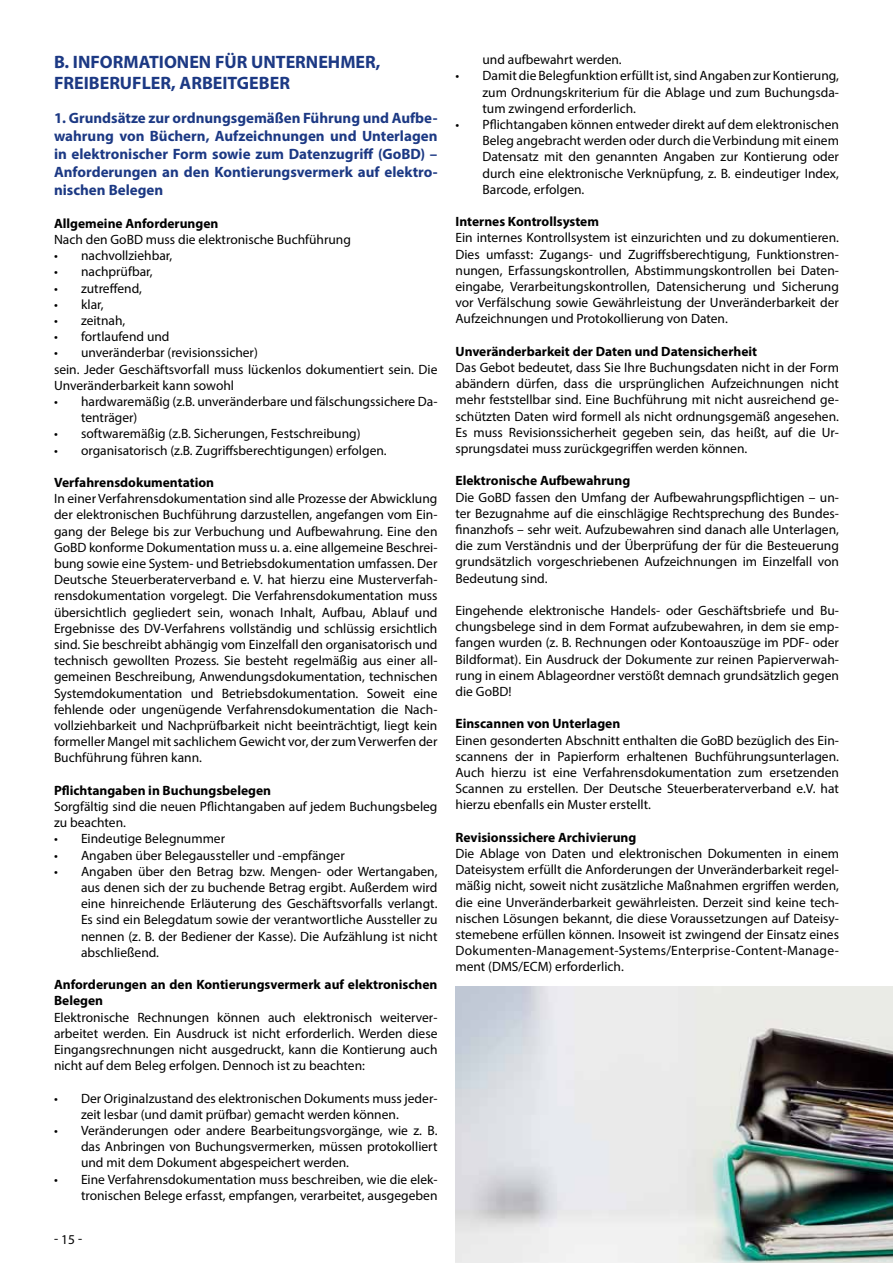
<style>
.page{position:relative;width:893px;height:1263px;background:#fff}
.page>*{position:absolute;margin:0;border:0;box-sizing:border-box;transform-origin:0 0}
.t1{font:700 18px/21.6px "Myriad Pro";color:#1c3984}
.t2{font:700 15px/18px "Myriad Pro";color:#1c3984;text-align:justify}
.t3{font:13.5px/16.2px "Myriad Pro";color:#000;text-align:justify}
.t4{font:700 13.5px/16.2px "Myriad Pro";color:#000}
</style>
<div class="page">
<img style="left:455px;top:986px;width:438px;height:277px">
<h1 class="t1" style="left:54px;top:50px;width:328px">B. INFORMATIONEN FÜR UNTERNEHMER,<br>FREIBERUFLER, ARBEITGEBER</h1>
<p class="t2" style="left:54px;top:109px;width:385px">1. Grundsätze zur ordnungsgemäßen Führung und Aufbe&shy;wahrung von Büchern, Aufzeichnungen und Unterlagen in elektronischer Form sowie zum Datenzugriff (GoBD) – Anforderungen an den Kontierungsvermerk auf elektro&shy;nischen Belegen</p>
<p class="t4" style="left:54px;top:215px;width:166px">Allgemeine Anforderungen</p>
<p class="t3" style="left:54px;top:231px;width:298px">Nach den GoBD muss die elektronische Buchführung</p>
<p class="t3" style="left:54px;top:247px;width:120px">• nachvollziehbar,</p>
<p class="t3" style="left:54px;top:263px;width:100px">• nachprüfbar,</p>
<p class="t3" style="left:54px;top:280px;width:89px">• zutreffend,</p>
<p class="t3" style="left:54px;top:296px;width:51px">• klar,</p>
<p class="t3" style="left:54px;top:312px;width:73px">• zeitnah,</p>
<p class="t3" style="left:54px;top:328px;width:117px">• fortlaufend und</p>
<p class="t3" style="left:54px;top:344px;width:385px;text-align:left">• unveränderbar (revisionssicher)<br>sein. Jeder Geschäftsvorfall muss lückenlos dokumentiert sein. Die<br>Unveränderbarkeit kann sowohl</p>
<p class="t3" style="left:81px;top:393px;width:358px;text-indent:-27px">• hardwaremäßig (z.B. unveränderbare und fälschungssichere Da&shy;tenträger)</p>
<p class="t3" style="left:54px;top:425px;width:308px">• softwaremäßig (z.B. Sicherungen, Festschreibung)</p>
<p class="t3" style="left:54px;top:442px;width:334px">• organisatorisch (z.B. Zugriffsberechtigungen) erfolgen.</p>
<p class="t4" style="left:54px;top:474px;width:162px">Verfahrensdokumentation</p>
<p class="t3" style="left:54px;top:490px;width:385px">In einer Verfahrensdokumentation sind alle Prozesse der Abwicklung der elektronischen Buchführung darzustellen, angefangen vom Ein&shy;gang der Belege bis zur Verbuchung und Aufbewahrung. Eine den GoBD konforme Dokumentation muss u. a. eine allgemeine Beschrei&shy;bung sowie eine System- und Betriebsdokumentation umfassen. Der Deutsche Steuerberaterverband e. V. hat hierzu eine Musterverfah&shy;rensdokumentation vorgelegt. Die Verfahrensdokumentation muss übersichtlich gegliedert sein, wonach Inhalt, Aufbau, Ablauf und Ergebnisse des DV-Verfahrens vollständig und schlüssig ersichtlich sind. Sie beschreibt abhängig vom Einzelfall den organisatorisch und technisch gewollten Prozess. Sie besteht regelmäßig aus einer all&shy;gemeinen Beschreibung, Anwendungsdokumentation, technischen Systemdokumentation und Betriebsdokumentation. Soweit eine fehlende oder ungenügende Verfahrensdokumentation die Nach&shy;vollziehbarkeit und Nachprüfbarkeit nicht beeinträchtigt, liegt kein formeller Mangel mit sachlichem Gewicht vor, der zum Verwerfen der Buchführung führen kann.</p>
<p class="t4" style="left:54px;top:782px;width:219px">Pflichtangaben in Buchungsbelegen</p>
<p class="t3" style="left:54px;top:798px;width:385px">Sorgfältig sind die neuen Pflichtangaben auf jedem Buchungsbeleg zu beachten.</p>
<p class="t3" style="left:54px;top:830px;width:173px">• Eindeutige Belegnummer</p>
<p class="t3" style="left:54px;top:847px;width:292px">• Angaben über Belegaussteller und -empfänger</p>
<p class="t3" style="left:81px;top:863px;width:358px;text-indent:-27px">• Angaben über den Betrag bzw. Mengen- oder Wertangaben, aus denen sich der zu buchende Betrag ergibt. Außerdem wird eine hinreichende Erläuterung des Geschäftsvorfalls verlangt.<br>Es sind ein Belegdatum sowie der verantwortliche Aussteller zu nennen (z. B. der Bediener der Kasse). Die Aufzählung ist nicht abschließend.</p>
<p class="t4" style="left:54px;top:976px;width:385px">Anforderungen an den Kontierungsvermerk auf elektronischen<br>Belegen</p>
<p class="t3" style="left:54px;top:1009px;width:385px">Elektronische Rechnungen können auch elektronisch weiterver&shy;arbeitet werden. Ein Ausdruck ist nicht erforderlich. Werden diese Eingangsrechnungen nicht ausgedruckt, kann die Kontierung auch nicht auf dem Beleg erfolgen. Dennoch ist zu beachten:</p>
<p class="t3" style="left:81px;top:1090px;width:358px;text-indent:-27px">• Der Originalzustand des elektronischen Dokuments muss jeder&shy;zeit lesbar (und damit prüfbar) gemacht werden können.</p>
<p class="t3" style="left:81px;top:1122px;width:358px;text-indent:-27px">• Veränderungen oder andere Bearbeitungsvorgänge, wie z. B. das Anbringen von Buchungsvermerken, müssen protokolliert und mit dem Dokument abgespeichert werden.</p>
<p class="t3" style="left:54px;top:1171px;width:385px;text-align:right">• Eine Verfahrensdokumentation muss beschreiben, wie die elek&shy;tronischen Belege erfasst, empfangen, verarbeitet, ausgegeben</p>
<p class="t3" style="left:54px;top:1231px;width:30px">- 15 -</p>
<p class="t3" style="left:482px;top:51px;width:141px">und aufbewahrt werden.</p>
<p class="t3" style="left:482px;top:67px;width:358px;text-indent:-27px">• Damit die Belegfunktion erfüllt ist, sind Angaben zur Kontierung, zum Ordnungskriterium für die Ablage und zum Buchungsda&shy;tum zwingend erforderlich.</p>
<p class="t3" style="left:482px;top:116px;width:358px;text-indent:-27px">• Pflichtangaben können entweder direkt auf dem elektronischen Beleg angebracht werden oder durch die Verbindung mit einem Datensatz mit den genannten Angaben zur Kontierung oder durch eine elektronische Verknüpfung, z. B. eindeutiger Index, Barcode, erfolgen.</p>
<p class="t4" style="left:455px;top:213px;width:145px">Internes Kontrollsystem</p>
<p class="t3" style="left:455px;top:229px;width:385px">Ein internes Kontrollsystem ist einzurichten und zu dokumentieren.<br>Dies umfasst: Zugangs- und Zugriffsberechtigung, Funktionstren&shy;nungen, Erfassungskontrollen, Abstimmungskontrollen bei Daten&shy;eingabe, Verarbeitungskontrollen, Datensicherung und Sicherung vor Verfälschung sowie Gewährleistung der Unveränderbarkeit der Aufzeichnungen und Protokollierung von Daten.</p>
<p class="t4" style="left:455px;top:343px;width:303px">Unveränderbarkeit der Daten und Datensicherheit</p>
<p class="t3" style="left:455px;top:359px;width:385px">Das Gebot bedeutet, dass Sie Ihre Buchungsdaten nicht in der Form abändern dürfen, dass die ursprünglichen Aufzeichnungen nicht mehr feststellbar sind. Eine Buchführung mit nicht ausreichend ge&shy;schützten Daten wird formell als nicht ordnungsgemäß angesehen.<br>Es muss Revisionssicherheit gegeben sein, das heißt, auf die Ur&shy;sprungsdatei muss zurückgegriffen werden können.</p>
<p class="t4" style="left:455px;top:472px;width:176px">Elektronische Aufbewahrung</p>
<p class="t3" style="left:455px;top:489px;width:385px">Die GoBD fassen den Umfang der Aufbewahrungspflichtigen – un&shy;ter Bezugnahme auf die einschlägige Rechtsprechung des Bundes&shy;finanzhofs – sehr weit. Aufzubewahren sind danach alle Unterlagen, die zum Verständnis und der Überprüfung der für die Besteuerung grundsätzlich vorgeschriebenen Aufzeichnungen im Einzelfall von Bedeutung sind.</p>
<p class="t3" style="left:455px;top:602px;width:385px">Eingehende elektronische Handels- oder Geschäftsbriefe und Bu&shy;chungsbelege sind in dem Format aufzubewahren, in dem sie emp&shy;fangen wurden (z. B. Rechnungen oder Kontoauszüge im PDF- oder Bildformat). Ein Ausdruck der Dokumente zur reinen Papierverwah&shy;rung in einem Ablageordner verstößt demnach grundsätzlich gegen die GoBD!</p>
<p class="t4" style="left:455px;top:715px;width:166px">Einscannen von Unterlagen</p>
<p class="t3" style="left:455px;top:732px;width:385px">Einen gesonderten Abschnitt enthalten die GoBD bezüglich des Ein&shy;scannens der in Papierform erhaltenen Buchführungsunterlagen.<br>Auch hierzu ist eine Verfahrensdokumentation zum ersetzenden Scannen zu erstellen. Der Deutsche Steuerberaterverband e.V. hat hierzu ebenfalls ein Muster erstellt.</p>
<p class="t4" style="left:455px;top:829px;width:182px">Revisionssichere Archivierung</p>
<p class="t3" style="left:455px;top:845px;width:385px">Die Ablage von Daten und elektronischen Dokumenten in einem Dateisystem erfüllt die Anforderungen der Unveränderbarkeit regel&shy;mäßig nicht, soweit nicht zusätzliche Maßnahmen ergriffen werden, die eine Unveränderbarkeit gewährleisten. Derzeit sind keine tech&shy;nischen Lösungen bekannt, die diese Voraussetzungen auf Dateisy&shy;stemebene erfüllen können. Insoweit ist zwingend der Einsatz eines Dokumenten-Management-Systems/Enterprise-Content-Manage&shy;ment (DMS/ECM) erforderlich.</p>
</div>
